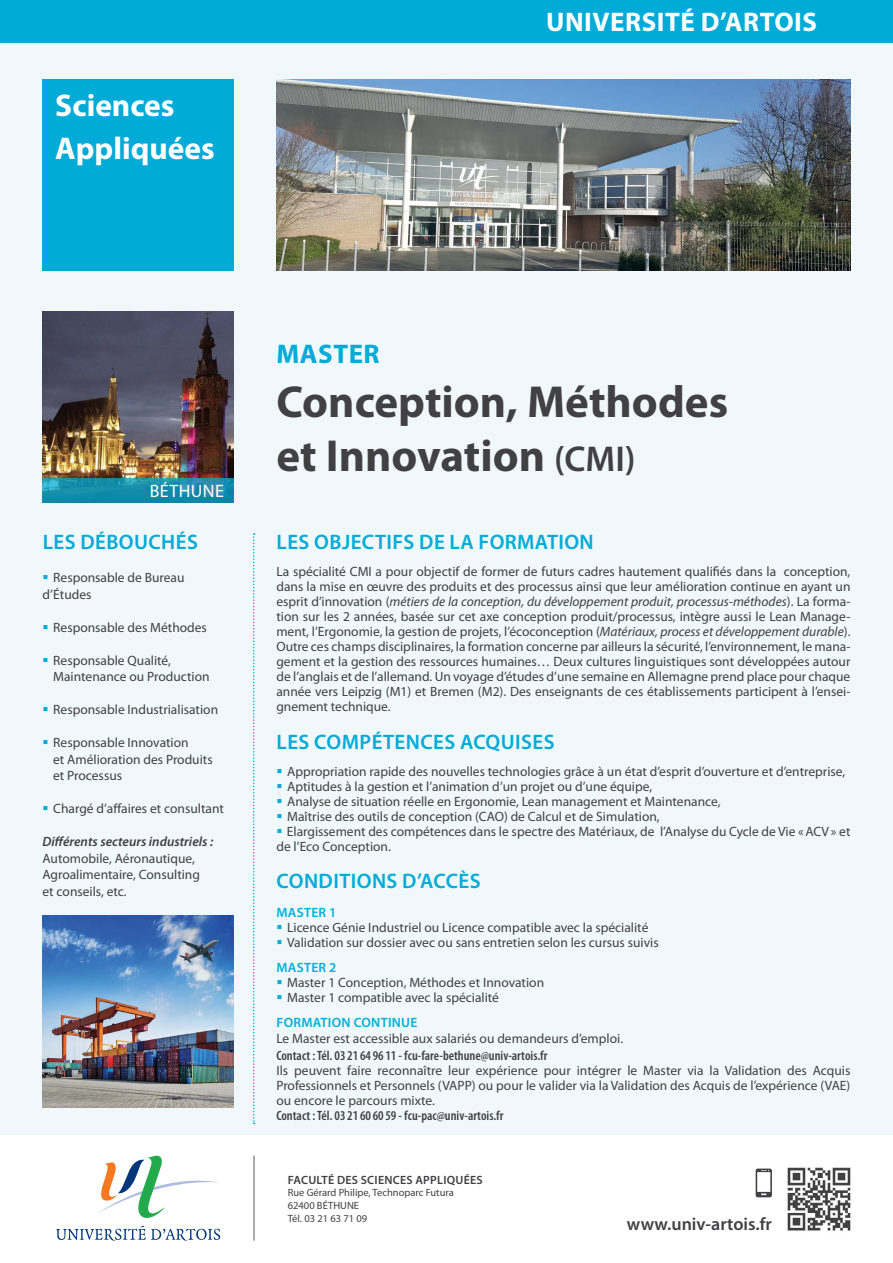
<style>
.page{position:relative;width:893px;height:1263px;background:#f0f8fb}
.page>*{position:absolute;margin:0;border:0;box-sizing:border-box;transform-origin:0 0}
.t1{font:700 45px/54px "Myriad Pro";color:#414042}
.t2{font:700 31.5px/43.2px "Myriad Pro";color:#fff}
.t3{font:700 27px "Myriad Pro";letter-spacing:.02em;color:#fff}
.t4{font:700 27px "Myriad Pro";letter-spacing:.02em;color:#00abd7}
.t5{font:600 21px "Myriad Pro";letter-spacing:.02em;color:#00abd7}
.t6{font:600 18px "Myriad Pro";color:#414042}
.t7{font:18px "Myriad Pro";letter-spacing:.02em;color:#fff}
.t8{font:13.5px/15px "Myriad Pro";color:#414042}
.t9{font:600 condensed 13.5px "Myriad Pro";color:#414042}
.t10{font:italic 600 13.5px "Myriad Pro";color:#414042}
.t11{font:600 13.5px "Myriad Pro";letter-spacing:.02em;color:#00b0da}
.t12{font:600 12px "Myriad Pro";letter-spacing:.02em;color:#414042}
.t13{font:10.5px/12.6px "Myriad Pro";color:#414042}
.s1{color:#00abd7}
.s2{font-weight:600;font-size:36px}
.s3{font-style:italic}
.s4{font-weight:600;color:#00b0da}
</style>
<div class="page">
<div style="left:0;top:1135px;width:893px;height:128px;background:#fff"></div>
<svg style="left:56px;top:1226px;width:164px;height:15px"></svg>
<svg style="left:98px;top:1155px;width:120px;height:63px"></svg>
<img style="left:787px;top:1167px;width:64px;height:64px">
<svg style="left:756px;top:1168px;width:16px;height:29px"></svg>
<div style="left:43px;top:80px;width:191px;height:191px;background:#00abd7"></div>
<div style="left:0;top:0;width:893px;height:43px;background:#00abd7"></div>
<svg style="left:253px;top:533px;width:2px;height:591px"></svg>
<img style="left:43px;top:311px;width:191px;height:167px">
<svg style="left:43px;top:478px;width:191px;height:25px;background:#178dab"></svg>
<img style="left:43px;top:916px;width:191px;height:191px">
<hr style="left:254px;top:1155px;width:1px;height:86px;background:#58595b">
<img style="left:276px;top:80px;width:574px;height:191px">
<h2 class="t2" style="left:55px;top:83px;width:161px">Sciences<br>Appliquées</h2>
<h3 class="t3" style="left:546px;top:5px;width:272px">UNIVERSITÉ D’ARTOIS</h3>
<h3 class="t7" style="left:150px;top:480px;width:76px">BÉTHUNE</h3>
<h3 class="t5" style="left:43px;top:529px;width:157px">LES DÉBOUCHÉS</h3>
<p class="t8" style="left:43px;top:569px;width:144px;line-height:16.5px"><span class="s1">▪</span> Responsable de Bureau d’Études</p>
<p class="t8" style="left:43px;top:619px;width:166px"><span class="s1">▪</span> Responsable des Méthodes</p>
<p class="t8" style="left:53px;top:651px;width:158px;line-height:16.5px;text-indent:-11px"><span class="s1">▪</span> Responsable Qualité,<br>Maintenance ou Production</p>
<p class="t8" style="left:43px;top:702px;width:177px"><span class="s1">▪</span> Responsable Industrialisation</p>
<p class="t8" style="left:53px;top:734px;width:161px;line-height:16.5px;text-indent:-11px"><span class="s1">▪</span> Responsable Innovation<br>et Amélioration des Produits et Processus</p>
<p class="t8" style="left:43px;top:801px;width:183px"><span class="s1">▪</span> Chargé d’affaires et consultant</p>
<p class="t10" style="left:43px;top:833px;width:172px">Différents secteurs industriels :</p>
<p class="t8" style="left:43px;top:849px;width:159px;line-height:16.5px">Automobile, Aéronautique,<br>Agroalimentaire, Consulting et conseils, etc.</p>
<h3 class="t4" style="left:277px;top:336px;width:104px">MASTER</h3>
<h1 class="t1" style="left:276px;top:373px;width:453px">Conception, Méthodes et Innovation <span class="s2">(CMI)</span></h1>
<h3 class="t5" style="left:277px;top:529px;width:319px">LES OBJECTIFS DE LA FORMATION</h3>
<p class="t8" style="left:276px;top:564px;width:576px;text-align:justify">La spécialité CMI a pour objectif de former de futurs cadres hautement qualifiés dans la conception, dans la mise en œuvre des produits et des processus ainsi que leur amélioration continue en ayant un esprit d’innovation (<span class="s3">métiers de la conception, du développement produit, processus-méthodes</span>). La forma&shy;tion sur les 2 années, basée sur cet axe conception produit/processus, intègre aussi le Lean Manage&shy;ment, l’Ergonomie, la gestion de projets, l’écoconception (<span class="s3">Matériaux, process et développement durable</span>).<br>Outre ces champs disciplinaires, la formation concerne par ailleurs la sécurité, l’environnement, le mana&shy;gement et la gestion des ressources humaines… Deux cultures linguistiques sont développées autour de l’anglais et de l’allemand. Un voyage d’études d’une semaine en Allemagne prend place pour chaque année vers Leipzig (M1) et Bremen (M2). Des enseignants de ces établissements participent à l’ensei&shy;gnement technique.</p>
<h3 class="t5" style="left:277px;top:728px;width:280px">LES COMPÉTENCES ACQUISES</h3>
<p class="t8" style="left:276px;top:763px;width:570px"><span class="s1">▪</span> Appropriation rapide des nouvelles technologies grâce à un état d’esprit d’ouverture et d’entreprise,</p>
<p class="t8" style="left:276px;top:778px;width:377px"><span class="s1">▪</span> Aptitudes à la gestion et l’animation d’un projet ou d’une équipe,</p>
<p class="t8" style="left:276px;top:793px;width:446px"><span class="s1">▪</span> Analyse de situation réelle en Ergonomie, Lean management et Maintenance,</p>
<p class="t8" style="left:276px;top:808px;width:385px"><span class="s1">▪</span> Maîtrise des outils de conception (CAO) de Calcul et de Simulation,</p>
<p class="t8" style="left:276px;top:823px;width:576px"><span class="s1">▪</span> Elargissement des compétences dans le spectre des Matériaux, de l’Analyse du Cycle de Vie «ACV» et de l’Eco Conception.</p>
<h3 class="t5" style="left:277px;top:868px;width:206px">CONDITIONS D’ACCÈS</h3>
<p class="t11" style="left:277px;top:903px;width:61px">MASTER 1</p>
<p class="t8" style="left:276px;top:919px;width:374px"><span class="s1">▪</span> Licence Génie Industriel ou Licence compatible avec la spécialité</p>
<p class="t8" style="left:276px;top:929px;width:384px;line-height:25px"><span class="s1">▪</span> Validation sur dossier avec ou sans entretien selon les cursus suivis<br><span class="s4">MASTER 2</span></p>
<p class="t8" style="left:276px;top:974px;width:269px"><span class="s1">▪</span> Master 1 Conception, Méthodes et Innovation</p>
<p class="t8" style="left:276px;top:984px;width:224px;line-height:25px"><span class="s1">▪</span> Master 1 compatible avec la spécialité<br><span class="s4">FORMATION CONTINUE</span></p>
<p class="t8" style="left:276px;top:1031px;width:348px">Le Master est accessible aux salariés ou demandeurs d’emploi.</p>
<p class="t9" style="left:276px;top:1047px;width:273px">Contact : Tél. 03 21 64 96 11 - fcu-fare-bethune@univ-artois.fr</p>
<p class="t8" style="left:276px;top:1062px;width:576px;text-align:justify">Ils peuvent faire reconnaître leur expérience pour intégrer le Master via la Validation des Acquis Professionnels et Personnels (VAPP) ou pour le valider via la Validation des Acquis de l’expérience (VAE) ou encore le parcours mixte.</p>
<p class="t9" style="left:276px;top:1107px;width:229px">Contact : Tél. 03 21 60 60 59 - fcu-pac@univ-artois.fr</p>
<p class="t12" style="left:288px;top:1172px;width:196px">FACULTÉ DES SCIENCES APPLIQUÉES</p>
<p class="t13" style="left:288px;top:1186px;width:168px">Rue Gérard Philipe, Technoparc Futura<br>62400 BÉTHUNE<br>Tél. 03 21 63 71 09</p>
<h3 class="t6" style="left:627px;top:1212px;width:146px">www.univ-artois.fr</h3>
</div>
